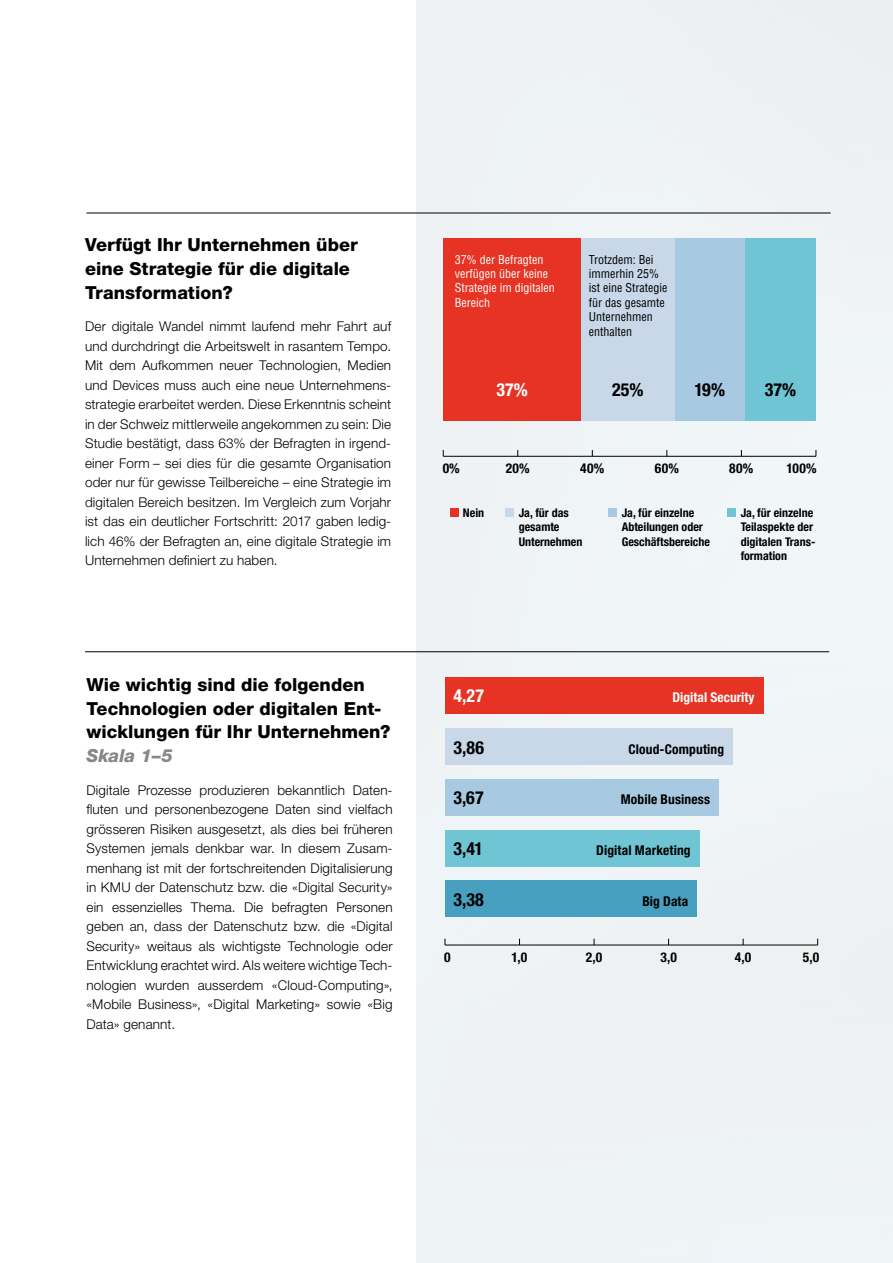
<style>
.page{position:relative;width:893px;height:1263px;background:#fff}
.page>*{position:absolute;margin:0;border:0;box-sizing:border-box;transform-origin:0 0}
.t1{font:800 18px/24px "Helvetica Neue LT Std";color:#000}
.t2{font:700 condensed 18px "Helvetica Neue LT Std";letter-spacing:.005em;color:#000}
.t3{font:italic 800 18px "Helvetica Neue LT Std";color:#878787}
.t4{font:700 condensed 18px "Helvetica Neue LT Std";color:#fff}
.t5{font:300 13.5px/19.5px "Helvetica Neue LT Std";letter-spacing:.01em;color:#000;text-align:justify}
.t6{font:700 condensed 13.5px "Helvetica Neue LT Std";letter-spacing:.01em;color:#000}
.t7{font:700 condensed 13.5px "Helvetica Neue LT Std";color:#fff}
.t8{font:700 condensed 12px/14.4px "Helvetica Neue LT Std";color:#000}
.t9{font:condensed 12px/14.4px "Helvetica";color:#000}
.t10{font:condensed 12px/14.4px "Helvetica";color:#fff}
</style>
<div class="page">
<div style="left:417px;top:0;width:476px;height:1263px;background:#eef3f5"></div>
<div style="left:745px;top:238px;width:71px;height:183px;background:#6fc5d4"></div>
<div style="left:674px;top:238px;width:71px;height:183px;background:#a8c9e2"></div>
<div style="left:581px;top:238px;width:93px;height:183px;background:#c8d8e9"></div>
<div style="left:443px;top:238px;width:138px;height:183px;background:#e63323"></div>
<div style="left:450px;top:508px;width:8px;height:9px;background:#e63323"></div>
<div style="left:505px;top:508px;width:9px;height:9px;background:#c8d8e9"></div>
<div style="left:608px;top:508px;width:9px;height:9px;background:#a8c9e2"></div>
<div style="left:727px;top:508px;width:8px;height:9px;background:#6fc5d4"></div>
<hr style="left:443px;top:456px;width:373px;height:1px;background:#000">
<hr style="left:445px;top:945px;width:373px;height:1px;background:#000">
<div style="left:445px;top:678px;width:318px;height:36px;background:#e63323"></div>
<div style="left:445px;top:728px;width:288px;height:37px;background:#c8d8e9"></div>
<div style="left:445px;top:779px;width:273px;height:37px;background:#a8c9e2"></div>
<div style="left:445px;top:830px;width:254px;height:36px;background:#6fc5d4"></div>
<div style="left:445px;top:880px;width:252px;height:37px;background:#47a0bf"></div>
<hr style="left:86px;top:213px;width:332px;height:1px;background:#000">
<hr style="left:418px;top:213px;width:413px;height:1px;background:#000">
<hr style="left:85px;top:651px;width:744px;height:1px;background:#000">
<h1 class="t1" style="left:85px;top:233px;width:274px">Verfügt Ihr Unternehmen über eine Strategie für die digitale<br>Transformation?</h1>
<p class="t5" style="left:85px;top:316px;width:308px">Der digitale Wandel nimmt laufend mehr Fahrt auf und durchdringt die Arbeitswelt in rasantem Tempo.<br>Mit dem Aufkommen neuer Technologien, Medien und Devices muss auch eine neue Unternehmens&shy;strategie erarbeitet werden. Diese Erkenntnis scheint in der Schweiz mittlerweile angekommen zu sein: Die Studie bestätigt, dass 63% der Befragten in irgend&shy;einer Form – sei dies für die gesamte Organisation oder nur für gewisse Teilbereiche – eine Strategie im digitalen Bereich besitzen. Im Vergleich zum Vorjahr ist das ein deutlicher Fortschritt: 2017 gaben ledig&shy;lich 46% der Befragten an, eine digitale Strategie im Unternehmen definiert zu haben.</p>
<h1 class="t1" style="left:86px;top:672px;width:305px">Wie wichtig sind die folgenden<br>Technologien oder digitalen Ent&shy;wicklungen für Ihr Unternehmen?</h1>
<h1 class="t3" style="left:86px;top:745px;width:88px">Skala 1–5</h1>
<p class="t5" style="left:86px;top:780px;width:308px">Digitale Prozesse produzieren bekanntlich Daten&shy;fluten und personenbezogene Daten sind vielfach grösseren Risiken ausgesetzt, als dies bei früheren Systemen jemals denkbar war. In diesem Zusam&shy;menhang ist mit der fortschreitenden Digitalisierung in KMU der Datenschutz bzw. die «Digital Security» ein essenzielles Thema. Die befragten Personen geben an, dass der Datenschutz bzw. die «Digital Security» weitaus als wichtigste Technologie oder Entwicklung erachtet wird. Als weitere wichtige Tech&shy;nologien wurden ausserdem «Cloud-Computing», «Mobile Business», «Digital Marketing» sowie «Big Data» genannt.</p>
<p class="t10" style="left:455px;top:252px;width:101px">37% der Befragten verfügen über keine<br>Strategie im digitalen<br>Bereich</p>
<p class="t9" style="left:589px;top:252px;width:80px">Trotzdem: Bei immerhin 25% ist eine Strategie für das gesamte<br>Unternehmen enthalten</p>
<h1 class="t4" style="left:496px;top:379px;width:33px">37%</h1>
<h1 class="t2" style="left:612px;top:379px;width:33px">25%</h1>
<h1 class="t2" style="left:694px;top:379px;width:32px">19%</h1>
<h1 class="t2" style="left:765px;top:379px;width:33px">37%</h1>
<p class="t6" style="left:443px;top:460px;width:18px">0%</p>
<p class="t6" style="left:506px;top:460px;width:26px">20%</p>
<p class="t6" style="left:580px;top:460px;width:26px">40%</p>
<p class="t6" style="left:655px;top:460px;width:26px">60%</p>
<p class="t6" style="left:729px;top:460px;width:26px">80%</p>
<p class="t6" style="left:786px;top:460px;width:32px">100%</p>
<p class="t8" style="left:463px;top:505px;width:23px">Nein</p>
<p class="t8" style="left:519px;top:505px;width:65px">Ja, für das gesamte<br>Unternehmen</p>
<p class="t8" style="left:622px;top:505px;width:90px">Ja, für einzelne<br>Abteilungen oder<br>Geschäftsbereiche</p>
<p class="t8" style="left:741px;top:505px;width:76px">Ja, für einzelne<br>Teilaspekte der digitalen Trans&shy;formation</p>
<h1 class="t4" style="left:453px;top:685px;width:32px">4,27</h1>
<h1 class="t2" style="left:453px;top:736px;width:32px">3,86</h1>
<h1 class="t2" style="left:453px;top:786px;width:32px">3,67</h1>
<h1 class="t2" style="left:453px;top:837px;width:31px">3,41</h1>
<h1 class="t2" style="left:453px;top:889px;width:32px">3,38</h1>
<p class="t7" style="left:672px;top:689px;width:83px">Digital Security</p>
<p class="t6" style="left:628px;top:741px;width:97px">Cloud-Computing</p>
<p class="t6" style="left:621px;top:791px;width:91px">Mobile Business</p>
<p class="t6" style="left:596px;top:842px;width:96px">Digital Marketing</p>
<p class="t6" style="left:642px;top:893px;width:47px">Big Data</p>
<p class="t6" style="left:444px;top:949px;width:8px">0</p>
<p class="t6" style="left:512px;top:949px;width:17px">1,0</p>
<p class="t6" style="left:586px;top:949px;width:18px">2,0</p>
<p class="t6" style="left:660px;top:949px;width:18px">3,0</p>
<p class="t6" style="left:735px;top:949px;width:18px">4,0</p>
<p class="t6" style="left:803px;top:949px;width:18px">5,0</p>
</div>
